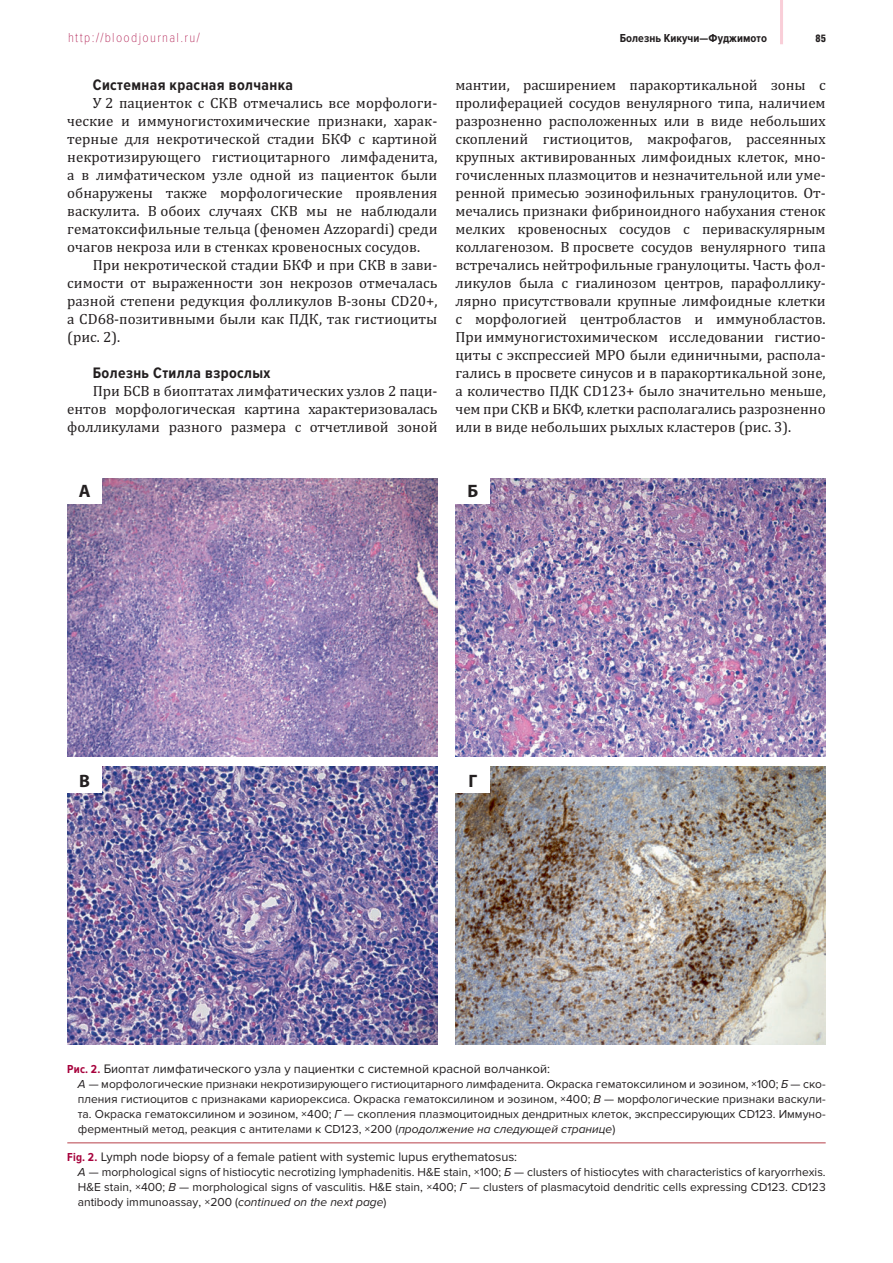
<style>
.page{position:relative;width:893px;height:1263px;background:#fff}
.page>*{position:absolute;margin:0;border:0;box-sizing:border-box;transform-origin:0 0}
.t1{font:700 18px "Myriad Pro";color:#231f20}
.t2{font:700 15.75px "Proxima Nova Cond";letter-spacing:.025em;color:#231f20}
.t3{font:15px/18px "Cambria";color:#231f20;text-align:justify}
.t4{font:100 13.5px "Proxima Nova Cond";letter-spacing:.1em;color:#a7023c}
.t5{font:12.75px "Proxima Nova";color:#231f20}
.t6{font:12px/15px "Proxima Nova";color:#231f20;text-align:justify}
.t7{font:700 12px "Proxima Nova Cond";letter-spacing:.005em;color:#231f20}
.t8{font:900 10.5px "Helios Cond";color:#231f20}
.s1{font-family:"Proxima Nova Cond";font-weight:700;font-size:12px;color:#a7023c}
.s2{font-style:italic}
</style>
<div class="page">
<hr style="left:780px;top:0;width:3px;height:44px;background:#f9ced8">
<hr style="left:67px;top:1142px;width:759px;height:1px;background:#cf8086">
<img style="left:455px;top:766px;width:371px;height:278px">
<img style="left:67px;top:478px;width:370px;height:278px">
<img style="left:455px;top:478px;width:371px;height:278px">
<img style="left:67px;top:766px;width:370px;height:278px">
<div style="left:67px;top:477px;width:35px;height:27px;background:#fff"></div>
<div style="left:67px;top:766px;width:35px;height:27px;background:#fff"></div>
<div style="left:456px;top:477px;width:34px;height:27px;background:#fff"></div>
<div style="left:456px;top:766px;width:34px;height:27px;background:#fff"></div>
<p class="t4" style="left:68px;top:30px;width:133px">http://bloodjournal.ru/</p>
<p class="t7" style="left:620px;top:31px;width:149px">Болезнь Кикучи—Фуджимото</p>
<p class="t8" style="left:816px;top:32px;width:12px">85</p>
<p class="t2" style="left:93px;top:76px;width:202px">Системная красная волчанка</p>
<p class="t3" style="left:67px;top:95px;width:372px;text-indent:26px">У 2 пациенток с СКВ отмечались все морфологи&shy;ческие и иммуногистохимические признаки, харак&shy;терные для некротической стадии БКФ с картиной некротизирующего гистиоцитарного лимфаденита, а в лимфатическом узле одной из пациенток были обнаружены также морфологические проявления васкулита. В обоих случаях СКВ мы не наблюдали гематоксифильные тельца (феномен Azzopardi) среди очагов некроза или в стенках кровеносных сосудов.</p>
<p class="t3" style="left:67px;top:257px;width:372px;text-indent:26px">При некротической стадии БКФ и при СКВ в зави&shy;симости от выраженности зон некрозов отмечалась разной степени редукция фолликулов В-зоны CD20+, а CD68-позитивными были как ПДК, так гистиоциты (рис. 2).</p>
<p class="t2" style="left:93px;top:364px;width:179px">Болезнь Стилла взрослых</p>
<p class="t3" style="left:67px;top:383px;width:372px;text-indent:26px">При БСВ в биоптатах лимфатических узлов 2 паци&shy;ентов морфологическая картина характеризовалась фолликулами разного размера с отчетливой зоной</p>
<p class="t3" style="left:455px;top:77px;width:372px">мантии, расширением паракортикальной зоны с пролиферацией сосудов венулярного типа, наличием разрозненно ра сположенных или в виде небольших скоплений гистиоцитов, макрофагов, рассеянных крупных активированных лимфоидных клеток, мно&shy;гочисленных плазмоцитов и незначительной или уме&shy;ренной примесью эозинофильных гранулоцитов. От&shy;мечались признаки фибриноидного набухания стенок мелких кровеносных сосудов с периваскулярным коллагенозом. В просвете сосудов венулярного типа встречались нейтрофильные гранулоциты. Часть фол&shy;ликулов была с гиалинозом центров, парафоллику&shy;лярно присутствовали крупные лимфоидные клетки с морфологией центробластов и иммунобластов.<br>При иммуногистохимическом исследовании гистио&shy;циты с экспрессией MPO были единичными, распола&shy;гались в просвете синусов и в паракортикальной зоне, а количество ПДК CD123+ было значительно меньше, чем при СКВ и БКФ, клетки располагались разрозненно или в виде небольших рыхлых кластеров (рис. 3).</p>
<p class="t1" style="left:79px;top:480px;width:13px">А</p>
<p class="t1" style="left:467px;top:480px;width:12px">Б</p>
<p class="t1" style="left:79px;top:769px;width:12px">В</p>
<p class="t1" style="left:468px;top:769px;width:10px">Г</p>
<p class="t5" style="left:67px;top:1061px;width:484px"><span class="s1">Рис. 2.</span> Биоптат лимфатического узла у пациентки с системной красной волчанкой:</p>
<p class="t6" style="left:78px;top:1076px;width:749px"><span class="s2">А</span> — морфологические признаки некротизирующего гистиоцитарного лимфаденита. Окраска гематоксилином и эозином, ×100; <span class="s2">Б</span> — ско&shy;пления гистиоцитов с признаками кариорексиса. Окраска гематоксилином и эозином, ×400; <span class="s2">В</span> — морфологические признаки васкули&shy;та. Окраска гематоксилином и эозином, ×400; <span class="s2">Г —</span> скопления плазмоцитоидных дендритных клеток, экспрессирующих CD123. Иммуно&shy;ферментный метод, реакция с антителами к CD123, ×200 (<span class="s2">продолжение на следующей странице</span>)</p>
<p class="t5" style="left:67px;top:1149px;width:451px"><span class="s1">Fig. 2.</span> Lymph node biopsy of a female patient with systemic lupus erythematosus:</p>
<p class="t6" style="left:78px;top:1164px;width:749px"><span class="s2">А</span> — morphological signs of histiocytic necrotizing lymphadenitis. H&amp;E stain, ×100; <span class="s2">Б</span> — clusters of histiocytes with characteristics of karyorrhexis.<br>H&amp;E stain, ×400; <span class="s2">В</span> — morphological signs of vasculitis. H&amp;E stain, ×400; <span class="s2">Г —</span> clusters of plasmacytoid dendritic cells expressing CD123. CD123 antibody immunoassay, ×200 (<span class="s2">continued on the next page</span>)</p>
</div>
